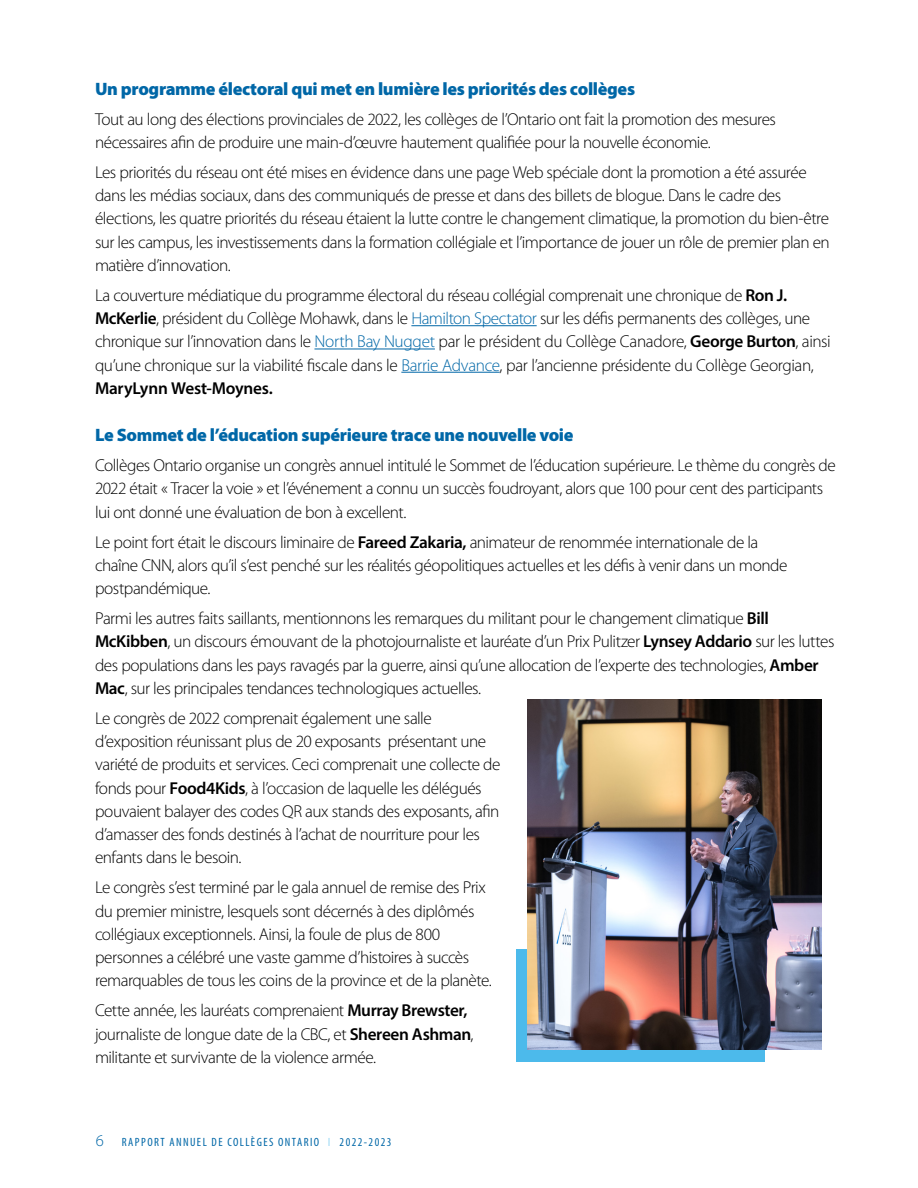
<style>
.page{position:relative;width:918px;height:1188px;background:#fff}
.page>*{position:absolute;margin:0;border:0;box-sizing:border-box;transform-origin:0 0}
.t1{font:900 18px "Myriad Pro";letter-spacing:-.02em;color:#0067a7}
.t2{font:300 17.25px/23.2px "Myriad Pro";letter-spacing:-.03em;color:#000}
.t3{font:condensed 12px "Myriad Pro";letter-spacing:.12em;color:#0067a7}
.s1{font-weight:600}
.s2{color:#0067a7}
.s3{font-weight:300;font-stretch:normal;font-size:16.5px}
.s4{font-weight:300;color:#4cbaeb}
</style>
<div class="page">
<hr style="left:411px;top:325px;width:126px;height:1px;background:#0067a7">
<hr style="left:314px;top:349px;width:121px;height:1px;background:#0067a7">
<hr style="left:401px;top:372px;width:99px;height:1px;background:#0067a7">
<div style="left:516px;top:949px;width:249px;height:112px;background:#4cbaeb"></div>
<img style="left:528px;top:700px;width:294px;height:350px">
<p class="t1" style="left:95px;top:76px;width:542px">Un programme électoral qui met en lumière les priorités des collèges</p>
<p class="t2" style="left:95px;top:107px;width:682px">Tout au long des élections provinciales de 2022, les collèges de l’Ontario ont fait la promotion des mesures nécessaires afin de produire une main-d’œuvre hautement qualifiée pour la nouvelle économie.</p>
<p class="t2" style="left:95px;top:160px;width:736px">Les priorités du réseau ont été mises en évidence dans une page Web spéciale dont la promotion a été assurée dans les médias sociaux, dans des communiqués de presse et dans des billets de blogue. Dans le cadre des élections, les quatre priorités du réseau étaient la lutte contre le changement climatique, la promotion du bien-être sur les campus, les investissements dans la formation collégiale et l’importance de jouer un rôle de premier plan en matière d’innovation.</p>
<p class="t2" style="left:95px;top:283px;width:737px">La couverture médiatique du programme électoral du réseau collégial comprenait une chronique de <span class="s1">Ron J.<br>McKerlie</span>, président du Collège Mohawk, dans le <span class="s2">Hamilton Spectator</span> sur les défis permanents des collèges, une chronique sur l’innovation dans le <span class="s2">North Bay Nugget</span> par le président du Collège Canadore, <span class="s1">George Burton</span>, ainsi qu’une chronique sur la viabilité fiscale dans le <span class="s2">Barrie Advance</span>, par l’ancienne présidente du Collège Georgian, <span class="s1">MaryLynn West-Moynes.</span></p>
<p class="t1" style="left:95px;top:423px;width:480px">Le Sommet de l’éducation supérieure trace une nouvelle voie</p>
<p class="t2" style="left:95px;top:453px;width:742px">Collèges Ontario organise un congrès annuel intitulé le Sommet de l’éducation supérieure. Le thème du congrès de<br>2022 était « Tracer la voie » et l’événement a connu un succès foudroyant, alors que 100 pour cent des participants lui ont donné une évaluation de bon à excellent.</p>
<p class="t2" style="left:95px;top:530px;width:694px">Le point fort était le discours liminaire de <span class="s1">Fareed Zakaria,</span> animateur de renommée internationale de la chaîne CNN, alors qu’il s’est penché sur les réalités géopolitiques actuelles et les défis à venir dans un monde postpandémique.</p>
<p class="t2" style="left:95px;top:606px;width:741px">Parmi les autres faits saillants, mentionnons les remarques du militant pour le changement climatique <span class="s1">Bill McKibben</span>, un discours émouvant de la photojournaliste et lauréate d’un Prix Pulitzer <span class="s1">Lynsey Addario</span> sur les luttes des populations dans les pays ravagés par la guerre, ainsi qu’une allocation de l’experte des technologies, <span class="s1">Amber Mac</span>, sur les principales tendances technologiques actuelles.</p>
<p class="t2" style="left:95px;top:706px;width:407px">Le congrès de 2022 comprenait également une salle d’exposition réunissant plus de 20 exposants présentant une variété de produits et services. Ceci comprenait une collecte de fonds pour <span class="s1">Food4Kids</span>, à l’occasion de laquelle les délégués pouvaient balayer des codes QR aux stands des exposants, afin d’amasser des fonds destinés à l’achat de nourriture pour les enfants dans le besoin.</p>
<p class="t2" style="left:95px;top:876px;width:398px">Le congrès s’est terminé par le gala annuel de remise des Prix du premier ministre, lesquels sont décernés à des diplômés collégiaux exceptionnels. Ainsi, la foule de plus de 800 personnes a célébré une vaste gamme d’histoires à succès remarquables de tous les coins de la province et de la planète.</p>
<p class="t2" style="left:95px;top:999px;width:380px">Cette année, les lauréats comprenaient <span class="s1">Murray Brewster, </span>journaliste de longue date de la CBC, et <span class="s1">Shereen Ashman</span>, militante et survivante de la violence armée.</p>
<p class="t3" style="left:96px;top:1135px;width:297px"><span class="s3">6</span> RAPPORT ANNUEL DE COLLÈGES ONTARIO <span class="s4">I</span> 2022-2023</p>
</div>
